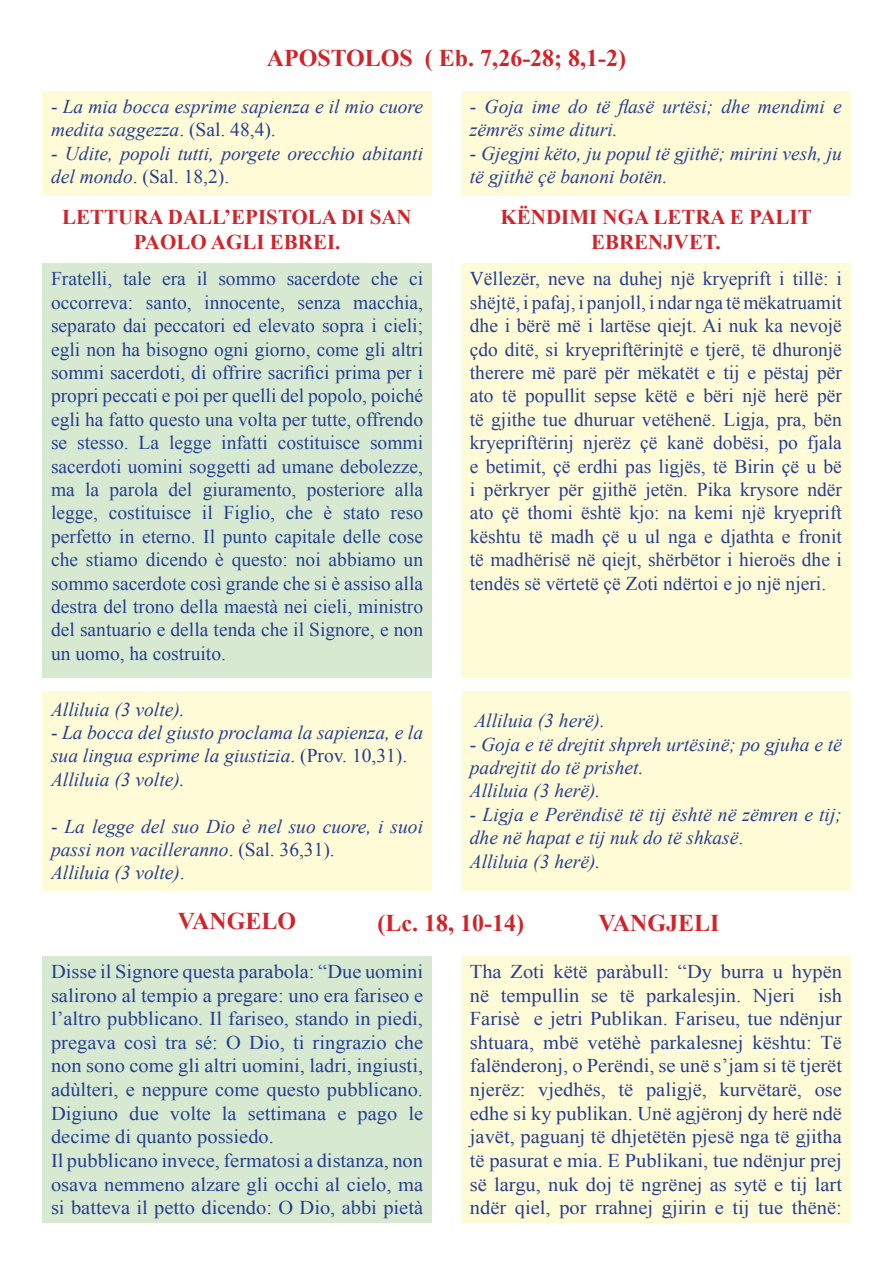
<style>
.page{position:relative;width:893px;height:1263px;background:#fff}
.page>*{position:absolute;margin:0;border:0;box-sizing:border-box;transform-origin:0 0}
.Normale{font:700 24px "Times New Roman";color:#d1232a}
.Normale-2{font:700 21px/25.2px "Times New Roman";color:#d1232a;text-align:center}
.Normale-3{font:19.5px/23.4px "Times New Roman";color:#253f8e;text-align:justify}
.Normale-4{font:italic 19.5px/23.4px "Times New Roman";color:#253f8e}
.Corpo_del_testo{font:19.5px/23.5px "Times New Roman";color:#253f8e;text-align:justify;scale:1.05 1}
.Titolo_3{font:19.5px/23.5px "Times New Roman";color:#253f8e;text-align:justify;scale:1.05 1}
.s1{font-style:normal}
</style>
<div class="page">
<div style="left:43px;top:956px;width:389px;height:267px;background:#d8e9d2"></div>
<div style="left:461px;top:956px;width:389px;height:267px;background:#fffbd6"></div>
<div style="left:43px;top:263px;width:389px;height:414px;background:#d8e9d2"></div>
<div style="left:461px;top:263px;width:389px;height:414px;background:#fffbd6"></div>
<div style="left:43px;top:691px;width:389px;height:199px;background:#fffbd6"></div>
<div style="left:461px;top:691px;width:389px;height:199px;background:#fffbd6"></div>
<div style="left:461px;top:91px;width:389px;height:105px;background:#fffbd6"></div>
<div style="left:43px;top:91px;width:389px;height:105px;background:#fffbd6"></div>
<p class="Normale" style="left:267px;top:41px;width:361px">APOSTOLOS ( Eb. 7,26-28; 8,1-2)</p>
<p class="Normale-4" style="left:470px;top:94px;width:374px"><span class="s1">-</span> Goja ime do të flasë urtësi; dhe mendimi e zëmrës sime dituri.</p>
<p class="Normale-4" style="left:470px;top:141px;width:374px">- Gjegjni këto, ju popul të gjithë; mirini vesh, ju të gjithë çë banoni botën.</p>
<p class="Normale-4" style="left:51px;top:94px;width:374px"><span class="s1">-</span> La mia bocca esprime sapienza e il mio cuore medita saggezza<span class="s1">. (Sal. 48,4).</span></p>
<p class="Normale-4" style="left:51px;top:141px;width:374px"><span class="s1">-</span> Udite, popoli tutti, porgete orecchio abitanti del mondo<span class="s1">. (Sal. 18,2).</span></p>
<p class="Normale-2" style="left:62px;top:204px;width:351px">LETTURA DALL’EPISTOLA DI SAN<br>PAOLO AGLI EBREI.</p>
<p class="Normale-2" style="left:500px;top:204px;width:313px">KËNDIMI NGA LETRA E PALIT<br>EBRENJVET.</p>
<p class="Normale-3" style="left:51px;top:267px;width:374px">Fratelli, tale era il sommo sacerdote che ci occorreva: santo, innocente, senza macchia, separato dai peccatori ed elevato sopra i cieli; egli non ha bisogno ogni giorno, come gli altri sommi sacerdoti, di offrire sacrifici prima per i propri peccati e poi per quelli del popolo, poiché egli ha fatto questo una volta per tutte, offrendo se stesso. La legge infatti costituisce sommi sacerdoti uomini soggetti ad umane debolezze, ma la parola del giuramento, posteriore alla legge, costituisce il Figlio, che è stato reso perfetto in eterno. Il punto capitale delle cose che stiamo dicendo è questo: noi abbiamo un sommo sacerdote così grande che si è assiso alla destra del trono della maestà nei cieli, ministro del santuario e della tenda che il Signore, e non un uomo, ha costruito.</p>
<p class="Normale-3" style="left:470px;top:267px;width:374px">Vëllezër, neve na duhej një kryeprift i tillë: i shëjtë, i pafaj, i panjoll, i ndar nga të mëkatruamit dhe i bërë më i lartëse qiejt. Ai nuk ka nevojë çdo ditë, si kryepriftërinjtë e tjerë, të dhuronjë therere më parë për mëkatët e tij e pëstaj për ato të popullit sepse këtë e bëri një herë për të gjithe tue dhuruar vetëhenë. Ligja, pra, bën kryepriftërinj njerëz çë kanë dobësi, po fjala e betimit, çë erdhi pas ligjës, të Birin çë u bë i përkryer për gjithë jetën. Pika krysore ndër ato çë thomi është kjo: na kemi një kryeprift kështu të madh çë u ul nga e djathta e fronit të madhërisë në qiejt, shërbëtor i hieroës dhe i tendës së vërtetë çë Zoti ndërtoi e jo një njeri.</p>
<p class="Normale-4" style="left:51px;top:697px;width:135px">Alliluia (3 volte).</p>
<p class="Normale-4" style="left:51px;top:720px;width:374px"><span class="s1">-</span> La bocca del giusto proclama la sapienza, e la sua lingua esprime la giustizia<span class="s1">. (Prov. 10,31).</span></p>
<p class="Normale-4" style="left:51px;top:767px;width:135px">Alliluia (3 volte).</p>
<p class="Normale-4" style="left:51px;top:814px;width:374px"><span class="s1">-</span> La legge del suo Dio è nel suo cuore, i suoi passi non vacilleranno<span class="s1">. (Sal. 36,31).</span></p>
<p class="Normale-4" style="left:51px;top:861px;width:135px">Alliluia (3 volte)<span class="s1">.</span></p>
<p class="Normale-4" style="left:474px;top:708px;width:132px">Alliluia (3 herë).</p>
<p class="Normale-4" style="left:470px;top:732px;width:374px"><span class="s1">-</span> Goja e të drejtit shpreh urtësinë; po gjuha e të padrejtit do të prishet.</p>
<p class="Normale-4" style="left:470px;top:779px;width:132px">Alliluia (3 herë).</p>
<p class="Normale-4" style="left:470px;top:802px;width:374px">- Ligja e Perëndisë të tij është në zëmren e tij; dhe në hapat e tij nuk do të shkasë<span class="s1">.</span></p>
<p class="Normale-4" style="left:470px;top:849px;width:132px">Alliluia (3 herë).</p>
<p class="Normale" style="left:178px;top:904px;width:120px">VANGELO</p>
<p class="Normale" style="left:377px;top:906px;width:148px">(Lc. 18, 10-14)</p>
<p class="Normale" style="left:599px;top:906px;width:122px">VANGJELI</p>
<p class="Titolo_3" style="left:51px;top:959px;width:356px">Disse il Signore questa parabola: “Due uomini salirono al tempio a pregare: uno era fariseo e l’altro pubblicano. Il fariseo, stando in piedi, pregava così tra sé: O Dio, ti ringrazio che non sono come gli altri uomini, ladri, ingiusti, adùlteri, e neppure come questo pubblicano.<br>Digiuno due volte la settimana e pago le decime di quanto possiedo.</p>
<p class="Titolo_3" style="left:51px;top:1148px;width:356px">Il pubblicano invece, fermatosi a distanza, non osava nemmeno alzare gli occhi al cielo, ma si batteva il petto dicendo: O Dio, abbi pietà</p>
<p class="Corpo_del_testo" style="left:470px;top:959px;width:356px">Tha Zoti këtë paràbull: “Dy burra u hypën në tempullin se të parkalesjin. Njeri ish Farisè e jetri Publikan. Fariseu, tue ndënjur shtuara, mbë vetëhè parkalesnej kështu: Të falënderonj, o Perëndi, se unë s’jam si të tjerët njerëz: vjedhës, të paligjë, kurvëtarë, ose edhe si ky publikan. Unë agjëronj dy herë ndë javët, paguanj të dhjetëtën pjesë nga të gjitha të pasurat e mia. E Publikani, tue ndënjur prej së largu, nuk doj të ngrënej as sytë e tij lart ndër qiel, por rrahnej gjirin e tij tue thënë:</p>
</div>
